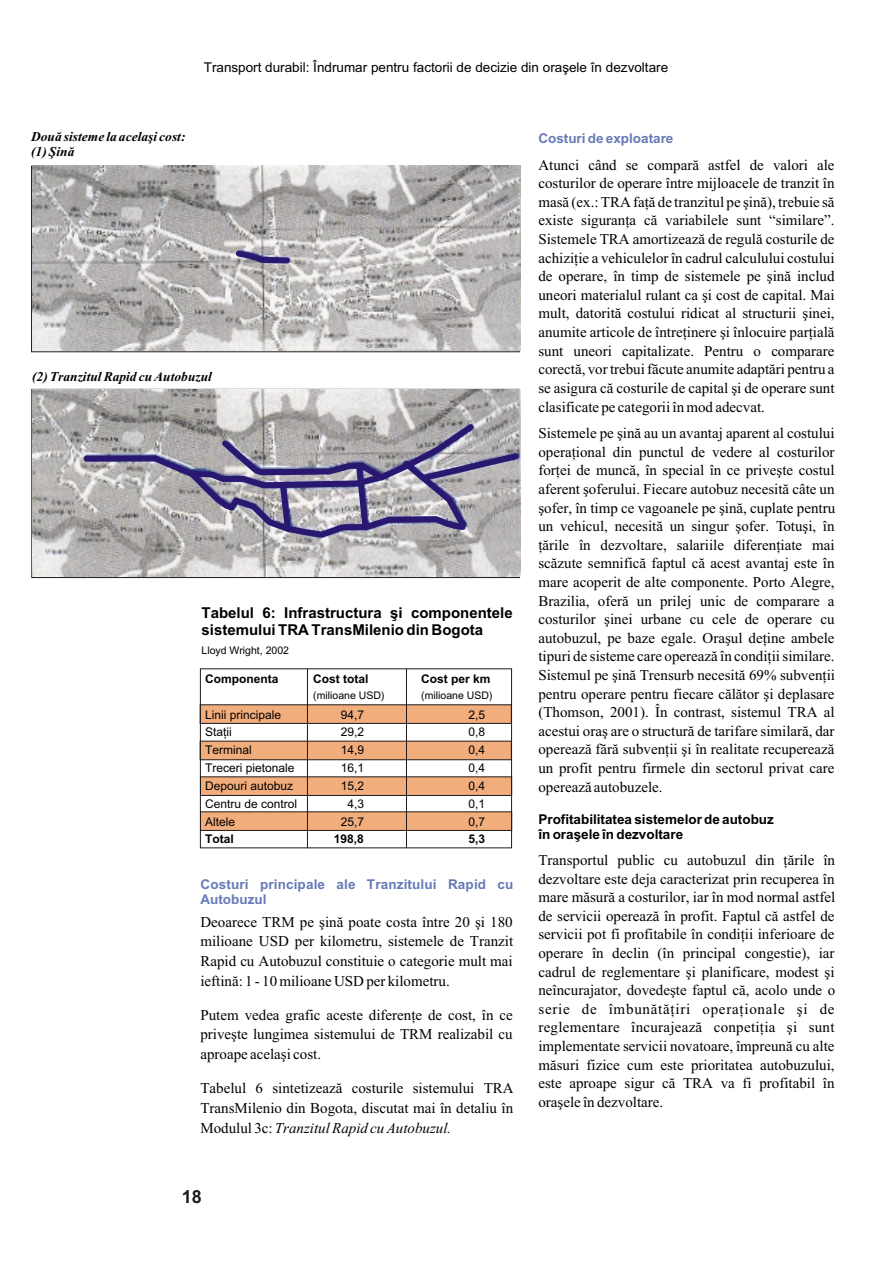
<style>
.page{position:relative;width:894px;height:1263px;background:#fff}
.page>*{position:absolute;margin:0;border:0;box-sizing:border-box;transform-origin:0 0}
.t1{font:700 18px "Arial CE";color:#1f1a17}
.t2{font:15px/18.6px "Times New Roman CE";color:#000;text-align:justify}
.t3{font:700 15px/16.8px "Arial CE";color:#000}
.t4{font:italic 15px "Times New Roman";color:#000}
.t5{font:13.5px "Arial CE";color:#000}
.t6{font:700 13.5px/15.1px "Arial CE";letter-spacing:.01em;color:#667ab5}
.t7{font:italic 700 13.5px/15px "Times New Roman CE";color:#000}
.t8{font:700 13.5px/15.1px "Arial CE";color:#000}
.t9{font:12px "Arial CE";color:#000}
.t10{font:700 12px "Arial CE";color:#000}
.t11{font:10.5px "Arial CE";color:#000}
.s1{font-family:"Times New Roman"}
.s2{font-family:"Times New Roman CE";font-style:normal}
</style>
<div class="page">
<div style="left:200px;top:741px;width:312px;height:19px;background:#f2ad7d;border:1px solid #1f1a17"></div>
<div style="left:200px;top:705px;width:312px;height:19px;background:#f2ad7d;border:1px solid #1f1a17"></div>
<div style="left:200px;top:777px;width:312px;height:19px;background:#f2ad7d;border:1px solid #1f1a17"></div>
<div style="left:200px;top:812px;width:312px;height:19px;background:#f2ad7d;border:1px solid #1f1a17"></div>
<div style="left:200px;top:669px;width:312px;height:179px;border:1px solid #1f1a17"></div>
<hr style="left:307px;top:669px;width:1px;height:179px;background:#1f1a17">
<hr style="left:406px;top:669px;width:1px;height:179px;background:#1f1a17">
<img style="left:32px;top:165px;width:488px;height:186px">
<img style="left:32px;top:389px;width:488px;height:188px">
<svg style="left:232px;top:247px;width:61px;height:20px"></svg>
<svg style="left:81px;top:419px;width:440px;height:122px;background:#a19da9"></svg>
<p class="t5" style="left:204px;top:60px;width:466px">Transport durabil: Îndrumar pentru factorii de decizie din oraºele în dezvoltare</p>
<p class="t7" style="left:31px;top:131px;width:156px">Douã sisteme la acelaºi cost: (1) ªinã</p>
<p class="t7" style="left:32px;top:371px;width:181px">(2) Tranzitul Rapid cu Autobuzul</p>
<p class="t3" style="left:202px;top:606px;width:313px">Tabelul 6: Infrastructura ºi componentele sistemului TRA TransMilenio din Bogota</p>
<p class="t11" style="left:202px;top:645px;width:89px">Lloyd Wright, 2002</p>
<p class="t10" style="left:205px;top:674px;width:75px">Componenta</p>
<p class="t10" style="left:313px;top:674px;width:57px">Cost total</p>
<p class="t10" style="left:421px;top:674px;width:71px">Cost per km</p>
<p class="t11" style="left:313px;top:690px;width:73px">(milioane USD)</p>
<p class="t11" style="left:421px;top:690px;width:73px">(milioane USD)</p>
<p class="t9" style="left:205px;top:708px;width:78px">Linii principale</p>
<p class="t9" style="left:341px;top:708px;width:25px">94,7</p>
<p class="t9" style="left:469px;top:708px;width:18px">2,5</p>
<p class="t9" style="left:205px;top:726px;width:28px">Staþii</p>
<p class="t9" style="left:341px;top:726px;width:25px">29,2</p>
<p class="t9" style="left:469px;top:726px;width:18px">0,8</p>
<p class="t9" style="left:205px;top:744px;width:48px">Terminal</p>
<p class="t9" style="left:341px;top:744px;width:25px">14,9</p>
<p class="t9" style="left:469px;top:744px;width:18px">0,4</p>
<p class="t9" style="left:205px;top:761px;width:91px">Treceri pietonale</p>
<p class="t9" style="left:341px;top:761px;width:25px">16,1</p>
<p class="t9" style="left:469px;top:761px;width:18px">0,4</p>
<p class="t9" style="left:205px;top:779px;width:90px">Depouri autobuz</p>
<p class="t9" style="left:341px;top:779px;width:25px">15,2</p>
<p class="t9" style="left:469px;top:779px;width:18px">0,4</p>
<p class="t9" style="left:205px;top:797px;width:94px">Centru de control</p>
<p class="t9" style="left:348px;top:797px;width:18px">4,3</p>
<p class="t9" style="left:469px;top:797px;width:18px">0,1</p>
<p class="t9" style="left:205px;top:815px;width:32px">Altele</p>
<p class="t9" style="left:341px;top:815px;width:25px">25,7</p>
<p class="t9" style="left:469px;top:815px;width:18px">0,7</p>
<p class="t10" style="left:205px;top:835px;width:30px">Total</p>
<p class="t10" style="left:334px;top:835px;width:32px">198,8</p>
<p class="t10" style="left:469px;top:835px;width:18px">5,3</p>
<p class="t6" style="left:200px;top:878px;width:315px">Costuri principale ale Tranzitului Rapid cu<br>Autobuzul</p>
<p class="t2" style="left:200px;top:912px;width:314px;line-height:20px">Deoarece TRM pe ºinã poate costa între 20 ºi 180 milioane USD per kilometru, sistemele de Tranzit Rapid cu Autobuzul constituie o categorie mult mai ieftinã: 1 - 10 milioane USD per kilometru.</p>
<p class="t2" style="left:200px;top:1005px;width:314px;line-height:20px">Putem vedea grafic aceste diferenþe de cost, în ce priveºte lungimea sistemului de TRM realizabil cu aproape acelaºi co<span class="s1">st.</span></p>
<p class="t2" style="left:200px;top:1078px;width:315px;line-height:20px">Tabelul 6 sintetizeazã costurile sistemului TRA<br>TransMilenio din Bogota, discutat mai în detaliu în</p>
<p class="t4" style="left:200px;top:1122px;width:252px"><span class="s2">Modulul 3c:</span> Tranzitul Rapid cu Autobuzul.</p>
<p class="t1" style="left:182px;top:1190px;width:22px">18</p>
<p class="t6" style="left:538px;top:133px;width:137px">Costuri de exploatare</p>
<p class="t2" style="left:538px;top:155px;width:298px"><span class="s1">Atunci când s</span>e comparã astfel de valori ale costurilor de operare între mijloacele de tranzit în masã (ex.: TRA faþã de tranzitul pe ºinã), trebuie sã existe siguranþa cã variabilele sunt “similare”.<br>Sistemele TRA amortizeazã de regulã costurile de achiziþie a vehiculelor în cadrul calculului costului de operare, în timp de sistemele pe ºinã includ uneori materialul rulant ca ºi cost de capital. Mai mult, datoritã costului ridicat al structurii ºinei, anumite articole de întreþinere ºi înlocuire parþialã sunt uneori capitalizate. Pentru o comparare corectã, vor trebui fãcute anumite adaptãri pentru a se asigura cã costurile de capital ºi de operare sunt clasificate pe categorii în mod adecvat.</p>
<p class="t2" style="left:538px;top:424px;width:298px">Sistemele pe ºinã au un avantaj aparent al costului operaþional din punctul de vedere al costurilor forþei de muncã, în special în ce priveºte costul aferent ºoferului. Fiecare autobuz necesitã câte un ºofer, în timp ce vagoanele pe ºinã, cuplate pentru un vehicul, necesitã un singur ºofer. Totuºi, în þãrile în dezvoltare, salariile diferenþiate mai scãzute semnificã faptul cã acest avantaj este în mare acoperit de alte componente. Porto Alegre, Brazilia, oferã un prilej unic de comparare a costurilor ºinei urbane cu cele de operare cu autobuzul, pe baze egale. Oraºul deþine ambele tipuri de sisteme care opereazã în condiþii similare.<br>Sistemul pe ºinã Trensurb necesitã 69% subvenþii pentru operare pentru fiecare cãlãtor ºi deplasare (Thomson, 2001). În contrast, sistemul TRA al acestui oraº are o structurã de tarifare similarã, dar opereazã fãrã subvenþii ºi în realitate recupereazã un profit pentru firmele din sectorul privat care opereazã autobuzele.</p>
<p class="t8" style="left:538px;top:813px;width:237px">Profitabilitatea sistemelor de autobuz în oraºele în dezvoltare</p>
<p class="t2" style="left:538px;top:851px;width:298px">Transportul public cu autobuzul din þãrile în dezvoltare este deja caracterizat prin recuperea în mare mãsurã a costurilor, iar în mod normal astfel de servicii opereazã în profit. Faptul cã astfel de servicii pot fi profitabile în condiþii inferioare de operare în declin (în principal congestie), iar cadrul de reglementare ºi planificare, modest ºi neîncurajator, dovedeºte faptul cã, acolo unde o serie de îmbunãtãþiri operaþionale ºi de reglementare încurajeazã conpetiþia ºi sunt implementate servicii novatoare, împreunã cu alte mãsuri fizice cum este prioritatea autobuzului, este aproape sigur cã TRA va fi profitabil în oraºele în dezvoltare.</p>
</div>
